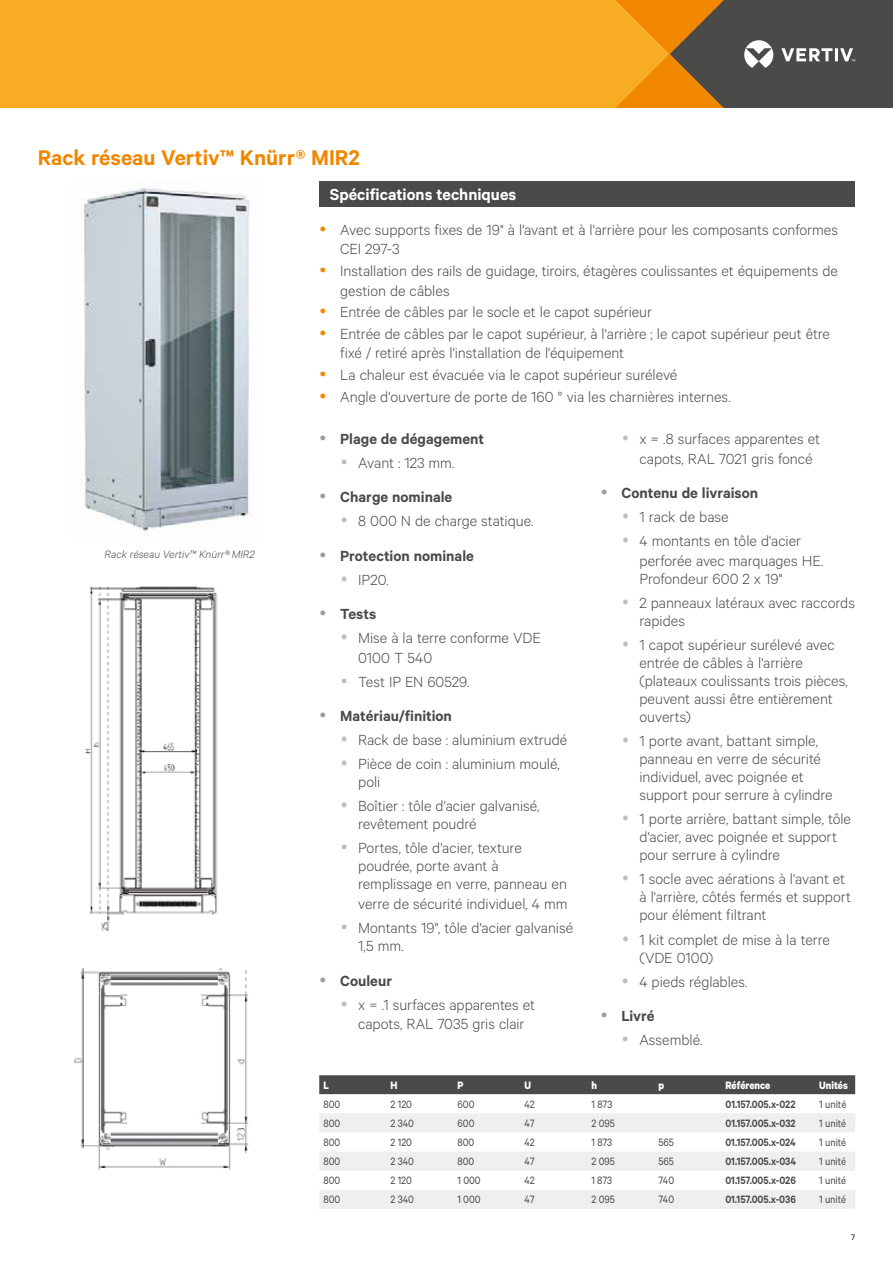
<style>
.page{position:relative;width:893px;height:1263px;background:#fff}
.page>*{position:absolute;margin:0;border:0;box-sizing:border-box;transform-origin:0 0}
.t1{font:600 24px "Calibre";color:#f18700}
.t2{font:600 18px "Calibre";color:#fff}
.t3{font:300 16.5px/18px "Calibre";color:#4a4a49}
.t4{font:600 16.5px "Calibre";color:#4a4a49}
.t5{font:12px "Calibre";color:#4a4a49;scale:.9 1}
.t6{font:600 12px "Calibre";color:#4a4a49;scale:.9 1}
.t7{font:italic 300 12px "Calibre";color:#4a4a49}
.t8{font:700 12px "Calibre";color:#fff;scale:.9 1}
.t9{font:9px "Calibre";color:#000}
</style>
<div class="page">
<div style="left:0;top:0;width:594px;height:108px;background:#f8ac24"></div>
<svg style="left:594px;top:0;width:299px;height:108px;background:#896a3a"></svg>
<div style="left:319px;top:182px;width:536px;height:25px;background:#4a4a49"></div>
<img style="left:79px;top:187px;width:173px;height:348px">
<img style="left:84px;top:586px;width:134px;height:344px">
<img style="left:74px;top:968px;width:175px;height:202px">
<div style="left:319px;top:1075px;width:536px;height:19px;background:#4a4a49"></div>
<svg style="left:319px;top:1113px;width:536px;height:96px;fill:#efefef"></svg>
<h1 class="t1" style="left:38px;top:143px;width:324px">Rack réseau Vertiv™ Knürr® MIR2</h1>
<p class="t2" style="left:330px;top:184px;width:188px">Spécifications techniques</p>
<p class="t3" style="left:340px;top:219px;width:499px;line-height:19.5px">Avec supports fixes de 19" à l'avant et à l'arrière pour les composants conformes<br>CEI 297-3</p>
<p class="t3" style="left:340px;top:260px;width:499px;line-height:19.5px">Installation des rails de guidage, tiroirs, étagères coulissantes et équipements de gestion de câbles</p>
<p class="t3" style="left:340px;top:301px;width:491px;line-height:21.6px">Entrée de câbles par le socle et le capot supérieur<br>Entrée de câbles par le capot supérieur, à l'arrière ; le capot supérieur peut être</p>
<p class="t3" style="left:340px;top:342px;width:392px;line-height:21.6px">fixé / retiré après l'installation de l'équipement<br>La chaleur est évacuée via le capot supérieur surélevé<br>Angle d'ouverture de porte de 160 ° via les charnières internes.</p>
<p class="t4" style="left:340px;top:429px;width:145px">Plage de dégagement</p>
<p class="t3" style="left:358px;top:453px;width:98px">Avant : 123 mm.</p>
<p class="t4" style="left:340px;top:487px;width:114px">Charge nominale</p>
<p class="t3" style="left:358px;top:512px;width:177px">8 000 N de charge statique.</p>
<p class="t4" style="left:340px;top:546px;width:135px">Protection nominale</p>
<p class="t3" style="left:358px;top:570px;width:32px">IP20.</p>
<p class="t4" style="left:340px;top:604px;width:38px">Tests</p>
<p class="t3" style="left:358px;top:627px;width:184px;line-height:19.8px">Mise à la terre conforme VDE<br>0100 T 540</p>
<p class="t3" style="left:358px;top:672px;width:113px">Test IP EN 60529.</p>
<p class="t4" style="left:340px;top:706px;width:113px">Matériau/finition</p>
<p class="t3" style="left:358px;top:727px;width:211px;line-height:24px">Rack de base : aluminium extrudé<br>Pièce de coin : aluminium moulé,</p>
<p class="t3" style="left:358px;top:769px;width:183px;line-height:24px">poli<br>Boîtier : tôle d'acier galvanisé,</p>
<p class="t3" style="left:358px;top:811px;width:165px;line-height:24px">revêtement poudré<br>Portes, tôle d'acier, texture</p>
<p class="t3" style="left:358px;top:856px;width:210px">poudrée, porte avant à remplissage en verre, panneau en</p>
<p class="t3" style="left:358px;top:891px;width:217px;line-height:24px">verre de sécurité individuel, 4 mm<br>Montants 19", tôle d'acier galvanisé</p>
<p class="t3" style="left:358px;top:936px;width:47px">1,5 mm.</p>
<p class="t4" style="left:340px;top:970px;width:54px">Couleur</p>
<p class="t3" style="left:358px;top:994px;width:178px;line-height:19.8px">x = .1 surfaces apparentes et capots, RAL 7035 gris clair</p>
<p class="t3" style="left:639px;top:428px;width:182px;line-height:19.8px">x = .8 surfaces apparentes et capots, RAL 7021 gris foncé</p>
<p class="t4" style="left:621px;top:483px;width:138px">Contenu de livraison</p>
<p class="t3" style="left:639px;top:504px;width:163px;line-height:24px">1 rack de base<br>4 montants en tôle d'acier</p>
<p class="t3" style="left:639px;top:551px;width:185px">perforée avec marquages HE.<br>Profondeur 600 2 x 19"</p>
<p class="t3" style="left:639px;top:593px;width:217px">2 panneaux latéraux avec raccords rapides</p>
<p class="t3" style="left:639px;top:635px;width:210px">1 capot supérieur surélevé avec entrée de câbles à l'arrière (plateaux coulissants trois pièces, peuvent aussi être entièrement ouverts)</p>
<p class="t3" style="left:639px;top:731px;width:195px">1 porte avant, battant simple, panneau en verre de sécurité individuel, avec poignée et support pour serrure à cylindre</p>
<p class="t3" style="left:639px;top:809px;width:213px">1 porte arrière, battant simple, tôle d'acier, avec poignée et support pour serrure à cylindre</p>
<p class="t3" style="left:639px;top:869px;width:213px">1 socle avec aérations à l'avant et à l'arrière, côtés fermés et support pour élément filtrant</p>
<p class="t3" style="left:639px;top:930px;width:192px">1 kit complet de mise à la terre (VDE 0100)</p>
<p class="t3" style="left:639px;top:972px;width:110px">4 pieds réglables.</p>
<p class="t4" style="left:621px;top:1006px;width:35px">Livré</p>
<p class="t3" style="left:639px;top:1030px;width:65px">Assemblé.</p>
<p class="t7" style="left:105px;top:547px;width:152px">Rack réseau Vertiv™ Knürr® MIR2</p>
<p class="t8" style="left:323px;top:1077px;width:8px">L</p>
<p class="t8" style="left:390px;top:1077px;width:9px">H</p>
<p class="t8" style="left:457px;top:1077px;width:8px">P</p>
<p class="t8" style="left:524px;top:1077px;width:9px">U</p>
<p class="t8" style="left:591px;top:1077px;width:8px">h</p>
<p class="t8" style="left:658px;top:1077px;width:8px">p</p>
<p class="t8" style="left:725px;top:1077px;width:52px">Référence</p>
<p class="t8" style="left:819px;top:1077px;width:33px">Unités</p>
<p class="t5" style="left:323px;top:1097px;width:20px">800</p>
<p class="t5" style="left:390px;top:1097px;width:26px">2 120</p>
<p class="t5" style="left:457px;top:1097px;width:20px">600</p>
<p class="t5" style="left:524px;top:1097px;width:13px">42</p>
<p class="t5" style="left:591px;top:1097px;width:25px">1 873</p>
<p class="t6" style="left:725px;top:1097px;width:79px">01.157.005.x-022</p>
<p class="t5" style="left:819px;top:1097px;width:32px">1 unité</p>
<p class="t5" style="left:323px;top:1116px;width:20px">800</p>
<p class="t5" style="left:390px;top:1116px;width:28px">2 340</p>
<p class="t5" style="left:457px;top:1116px;width:20px">600</p>
<p class="t5" style="left:524px;top:1116px;width:13px">47</p>
<p class="t5" style="left:591px;top:1116px;width:28px">2 095</p>
<p class="t6" style="left:725px;top:1116px;width:80px">01.157.005.x-032</p>
<p class="t5" style="left:819px;top:1116px;width:32px">1 unité</p>
<p class="t5" style="left:323px;top:1135px;width:20px">800</p>
<p class="t5" style="left:390px;top:1135px;width:26px">2 120</p>
<p class="t5" style="left:457px;top:1135px;width:20px">800</p>
<p class="t5" style="left:524px;top:1135px;width:13px">42</p>
<p class="t5" style="left:591px;top:1135px;width:25px">1 873</p>
<p class="t5" style="left:658px;top:1135px;width:19px">565</p>
<p class="t6" style="left:725px;top:1135px;width:80px">01.157.005.x-024</p>
<p class="t5" style="left:819px;top:1135px;width:32px">1 unité</p>
<p class="t5" style="left:323px;top:1154px;width:20px">800</p>
<p class="t5" style="left:390px;top:1154px;width:28px">2 340</p>
<p class="t5" style="left:457px;top:1154px;width:20px">800</p>
<p class="t5" style="left:524px;top:1154px;width:13px">47</p>
<p class="t5" style="left:591px;top:1154px;width:28px">2 095</p>
<p class="t5" style="left:658px;top:1154px;width:19px">565</p>
<p class="t6" style="left:725px;top:1154px;width:80px">01.157.005.x-034</p>
<p class="t5" style="left:819px;top:1154px;width:32px">1 unité</p>
<p class="t5" style="left:323px;top:1173px;width:20px">800</p>
<p class="t5" style="left:390px;top:1173px;width:26px">2 120</p>
<p class="t5" style="left:457px;top:1173px;width:27px">1 000</p>
<p class="t5" style="left:524px;top:1173px;width:13px">42</p>
<p class="t5" style="left:591px;top:1173px;width:25px">1 873</p>
<p class="t5" style="left:658px;top:1173px;width:19px">740</p>
<p class="t6" style="left:725px;top:1173px;width:80px">01.157.005.x-026</p>
<p class="t5" style="left:819px;top:1173px;width:32px">1 unité</p>
<p class="t5" style="left:323px;top:1192px;width:20px">800</p>
<p class="t5" style="left:390px;top:1192px;width:28px">2 340</p>
<p class="t5" style="left:457px;top:1192px;width:27px">1 000</p>
<p class="t5" style="left:524px;top:1192px;width:13px">47</p>
<p class="t5" style="left:591px;top:1192px;width:28px">2 095</p>
<p class="t5" style="left:658px;top:1192px;width:19px">740</p>
<p class="t6" style="left:725px;top:1192px;width:80px">01.157.005.x-036</p>
<p class="t5" style="left:819px;top:1192px;width:32px">1 unité</p>
<p class="t9" style="left:851px;top:1232px;width:5px">7</p>
</div>
